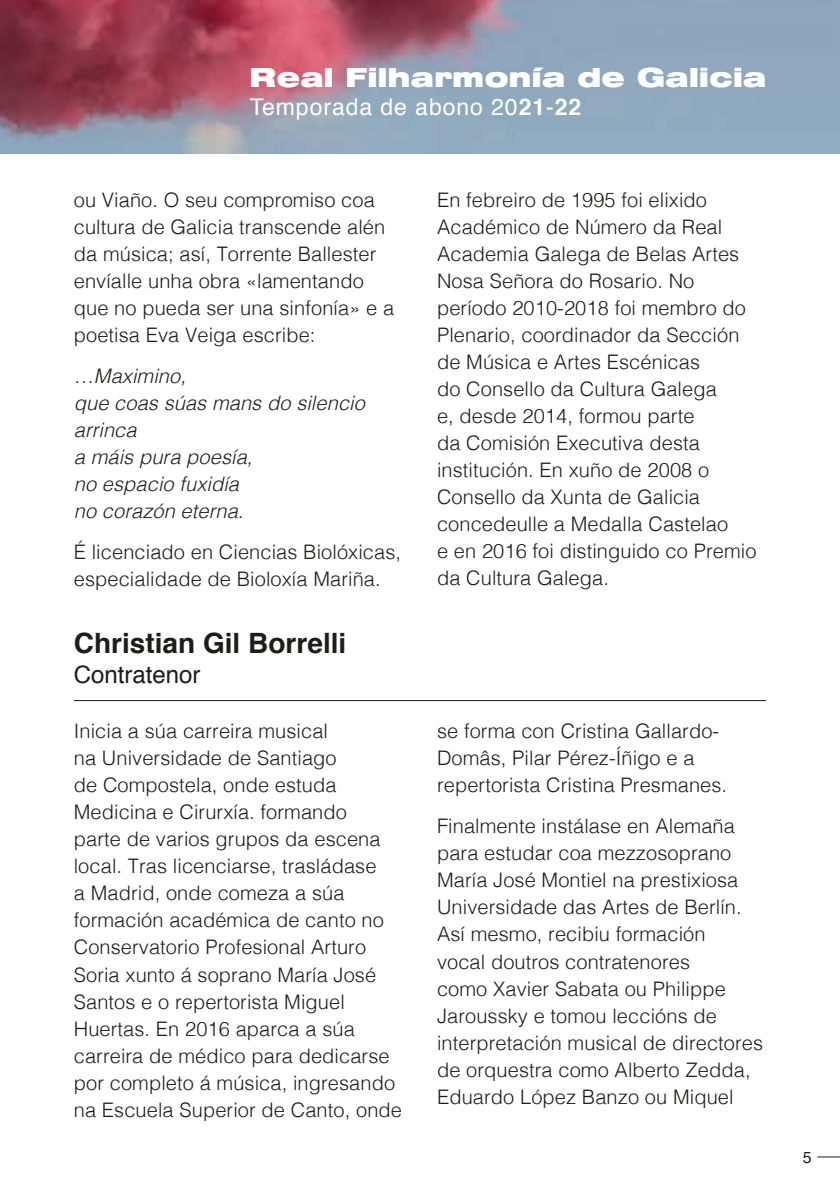
<style>
.page{position:relative;width:840px;height:1191px;background:#fff}
.page>*{position:absolute;margin:0;border:0;box-sizing:border-box;transform-origin:0 0}
.t1{font:700 28px "Helvetica";color:#1d1d1b}
.t2{font:700 27px "Helvetica Extended BQ";letter-spacing:.02em;color:#fff}
.t3{font:24px "Helvetica";color:#1d1d1b}
.t4{font:23px "Helvetica";letter-spacing:.04em;color:#fff}
.t5{font:300 20px/27px "Helvetica";letter-spacing:.005em;color:#1d1d1b}
.t6{font:italic 300 20px/27px "Helvetica";letter-spacing:.005em;color:#1d1d1b}
.t7{font:16px "Helvetica";color:#1d1d1b}
.s1{font-weight:700}
</style>
<div class="page">
<img style="left:0;top:0;width:839px;height:153px">
<svg style="left:817px;top:1156px;width:22px;height:1px"></svg>
<hr style="left:74px;top:700px;width:691px;height:1px;background:#1d1d1b">
<h2 class="t2" style="left:249px;top:62px;width:517px">Real Filharmonía de Galicia</h2>
<p class="t4" style="left:249px;top:89px;width:333px">Temporada de abono 20<span class="s1">21</span>-<span class="s1">22</span></p>
<p class="t5" style="left:74px;top:185px;width:322px">ou Viaño. O seu compromiso coa cultura de Galicia transcende alén da música; así, Torrente Ballester envíalle unha obra «lamentando que no pueda ser una sinfonía» e a poetisa Eva Veiga escribe:</p>
<p class="t6" style="left:74px;top:361px;width:292px">…Maximino,<br>que coas súas mans do silencio arrinca<br>a máis pura poesía,<br>no espacio fuxidía<br>no corazón eterna.</p>
<p class="t5" style="left:74px;top:537px;width:328px">É licenciado en Ciencias Biolóxicas, especialidade de Bioloxía Mariña.</p>
<h1 class="t1" style="left:74px;top:620px;width:274px">Christian Gil Borrelli</h1>
<p class="t3" style="left:74px;top:656px;width:128px">Contratenor</p>
<p class="t5" style="left:437px;top:185px;width:321px">En febreiro de 1995 foi elixido<br>Académico de Número da Real<br>Academia Galega de Belas Artes<br>Nosa Señora do Rosario. No período 2010-2018 foi membro do<br>Plenario, coordinador da Sección de Música e Artes Escénicas<br>do Consello da Cultura Galega<br>e, desde 2014, formou parte<br>da Comisión Executiva desta institución. En xuño de 2008 o<br>Consello da Xunta de Galicia concedeulle a Medalla Castelao<br>e en 2016 foi distinguido co Premio da Cultura Galega.</p>
<p class="t5" style="left:74px;top:716px;width:329px">Inicia a súa carreira musical<br>na Universidade de Santiago<br>de Compostela, onde estuda<br>Medicina e Cirurxía. formando<br>parte de varios grupos da escena local. Tras licenciarse, trasládase<br>a Madrid, onde comeza a súa formación académica de canto no<br>Conservatorio Profesional Arturo<br>Soria xunto á soprano María José<br>Santos e o repertorista Miguel<br>Huertas. En 2016 aparca a súa carreira de médico para dedicarse por completo á música, ingresando na Escuela Superior de Canto, onde</p>
<p class="t5" style="left:437px;top:716px;width:291px">se forma con Cristina Gallardo-<br>Domâs, Pilar Pérez-Íñigo e a repertorista Cristina Presmanes.</p>
<p class="t5" style="left:437px;top:811px;width:327px">Finalmente instálase en Alemaña para estudar coa mezzosoprano<br>María José Montiel na prestixiosa<br>Universidade das Artes de Berlín.<br>Así mesmo, recibiu formación<br>vocal doutros contratenores<br>como Xavier Sabata ou Philippe<br>Jaroussky e tomou leccións de interpretación musical de directores de orquestra como Alberto Zedda,<br>Eduardo López Banzo ou Miquel</p>
<p class="t7" style="left:802px;top:1145px;width:10px">5</p>
</div>
